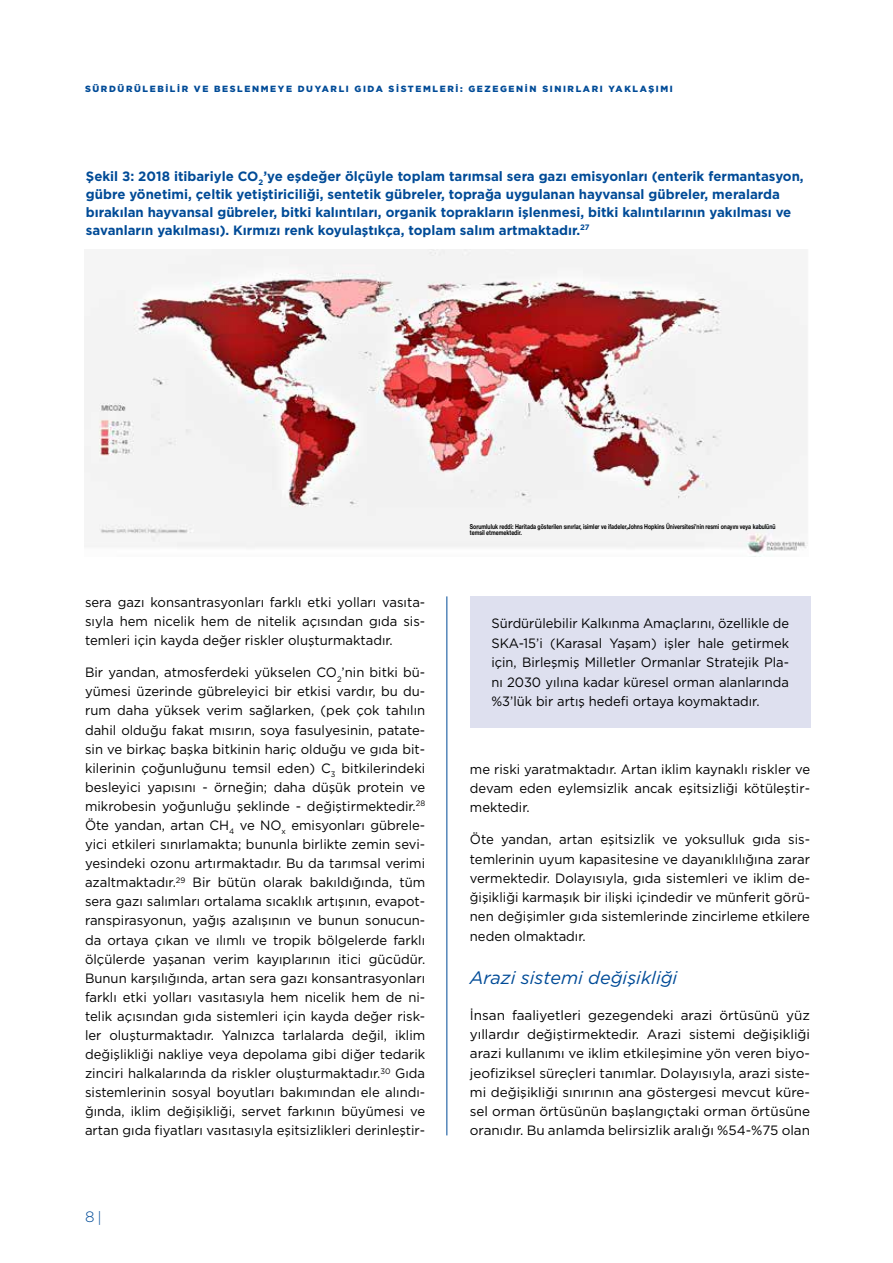
<style>
.page{position:relative;width:893px;height:1263px;background:#fff}
.page>*{position:absolute;margin:0;border:0;box-sizing:border-box;transform-origin:0 0}
.t1{font:italic 18px "Gotham";color:#004b97}
.t2{font:300 15px "Gotham";color:#004b97}
.t3{font:13.5px/19px "Gotham";color:#000;text-align:justify}
.t4{font:700 13.5px/18px "Gotham";color:#004b97}
.t5{font:13.5px/19.5px "Gotham";color:#000;text-align:justify;scale:.96 1}
.t6{font:900 9px "Gotham";letter-spacing:.18em;color:#004b97}
.t7{font:700 6.75px/6px "Helvetica Neue";color:#000;scale:.77 1}
</style>
<div class="page">
<hr style="left:446px;top:596px;width:1px;height:539px;background:#004b97">
<img style="left:84px;top:250px;width:724px;height:307px">
<div style="left:470px;top:596px;width:340px;height:132px;background:#dee0ef"></div>
<p class="t6" style="left:85px;top:83px;width:589px">SÜRDÜRÜLEBİLİR VE BESLENMEYE DUYARLI GIDA SİSTEMLERİ: GEZEGENİN SINIRLARI YAKLAŞIMI</p>
<p class="t4" style="left:86px;top:167px;width:719px">Şekil 3: 2018 itibariyle CO<sub>2</sub>’ye eşdeğer ölçüyle toplam tarımsal sera gazı emisyonları (enterik fermantasyon, gübre yönetimi, çeltik yetiştiriciliği, sentetik gübreler, toprağa uygulanan hayvansal gübreler, meralarda bırakılan hayvansal gübreler, bitki kalıntıları, organik toprakların işlenmesi, bitki kalıntılarının yakılması ve savanların yakılması). Kırmızı renk koyulaştıkça, toplam salım artmaktadır.<sup>27</sup></p>
<p class="t3" style="left:85px;top:593px;width:342px">sera gazı konsantrasyonları farklı etki yolları vasıta&shy;sıyla hem nicelik hem de nitelik açısından gıda sis&shy;temleri için kayda değer riskler oluşturmaktadır.</p>
<p class="t3" style="left:85px;top:663px;width:342px">Bir yandan, atmosferdeki yükselen CO<sub>2</sub>’nin bitki bü&shy;yümesi üzerinde gübreleyici bir etkisi vardır, bu du&shy;rum daha yüksek verim sağlarken, (pek çok tahılın dahil olduğu fakat mısırın, soya fasulyesinin, patate&shy;sin ve birkaç başka bitkinin hariç olduğu ve gıda bit&shy;kilerinin çoğunluğunu temsil eden) C<sub>3</sub> bitkilerindeki besleyici yapısını - örneğin; daha düşük protein ve mikrobesin yoğunluğu şeklinde - değiştirmektedir.<sup>28<br></sup>Öte yandan, artan CH<sub>4</sub> ve NO<sub>x</sub> emisyonları gübrele&shy;yici etkileri sınırlamakta; bununla birlikte zemin sevi&shy;yesindeki ozonu artırmaktadır. Bu da tarımsal verimi azaltmaktadır.<sup>29</sup> Bir bütün olarak bakıldığında, tüm sera gazı salımları ortalama sıcaklık artışının, evapot&shy;ranspirasyonun, yağış azalışının ve bunun sonucun&shy;da ortaya çıkan ve ılımlı ve tropik bölgelerde farklı ölçülerde yaşanan verim kayıplarının itici gücüdür.<br>Bunun karşılığında, artan sera gazı konsantrasyonları farklı etki yolları vasıtasıyla hem nicelik hem de ni&shy;telik açısından gıda sistemleri için kayda değer risk&shy;ler oluşturmaktadır. Yalnızca tarlalarda değil, iklim değişlikliği nakliye veya depolama gibi diğer tedarik zinciri halkalarında da riskler oluşturmaktadır.<sup>30</sup> Gıda sistemlerinin sosyal boyutları bakımından ele alındı&shy;ğında, iklim değişikliği, servet farkının büyümesi ve artan gıda fiyatları vasıtasıyla eşitsizlikleri derinleştir-</p>
<p class="t2" style="left:85px;top:1207px;width:18px">8|</p>
<p class="t7" style="left:470px;top:524px;width:398px">Sorumluluk reddi: Haritada gösterilen sınırlar, isimler ve ifadeler,Johns Hopkins Üniversitesi’nin resmi onayını veya kabulünü temsil etmemektedir.</p>
<p class="t5" style="left:491px;top:614px;width:312px">Sürdürülebilir Kalkınma Amaçlarını, özellikle de SKA-15’i (Karasal Yaşam) işler hale getirmek için, Birleşmiş Milletler Ormanlar Stratejik Pla&shy;nı 2030 yılına kadar küresel orman alanlarında %3’lük bir artış hedefi ortaya koymaktadır.</p>
<p class="t3" style="left:470px;top:759px;width:342px">me riski yaratmaktadır. Artan iklim kaynaklı riskler ve devam eden eylemsizlik ancak eşitsizliği kötüleştir&shy;mektedir.</p>
<p class="t3" style="left:470px;top:829px;width:342px">Öte yandan, artan eşitsizlik ve yoksulluk gıda sis&shy;temlerinin uyum kapasitesine ve dayanıklılığına zarar vermektedir. Dolayısıyla, gıda sistemleri ve iklim de&shy;ğişikliği karmaşık bir ilişki içindedir ve münferit görü&shy;nen değişimler gıda sistemlerinde zincirleme etkilere neden olmaktadır.</p>
<h1 class="t1" style="left:470px;top:966px;width:209px">Arazi sistemi değişikliği</h1>
<p class="t3" style="left:470px;top:1005px;width:342px">İnsan faaliyetleri gezegendeki arazi örtüsünü yüz yıllardır değiştirmektedir. Arazi sistemi değişikliği arazi kullanımı ve iklim etkileşimine yön veren biyo&shy;jeofiziksel süreçleri tanımlar. Dolayısıyla, arazi siste&shy;mi değişikliği sınırının ana göstergesi mevcut küre&shy;sel orman örtüsünün başlangıçtaki orman örtüsüne oranıdır. Bu anlamda belirsizlik aralığı %54-%75 olan</p>
</div>
